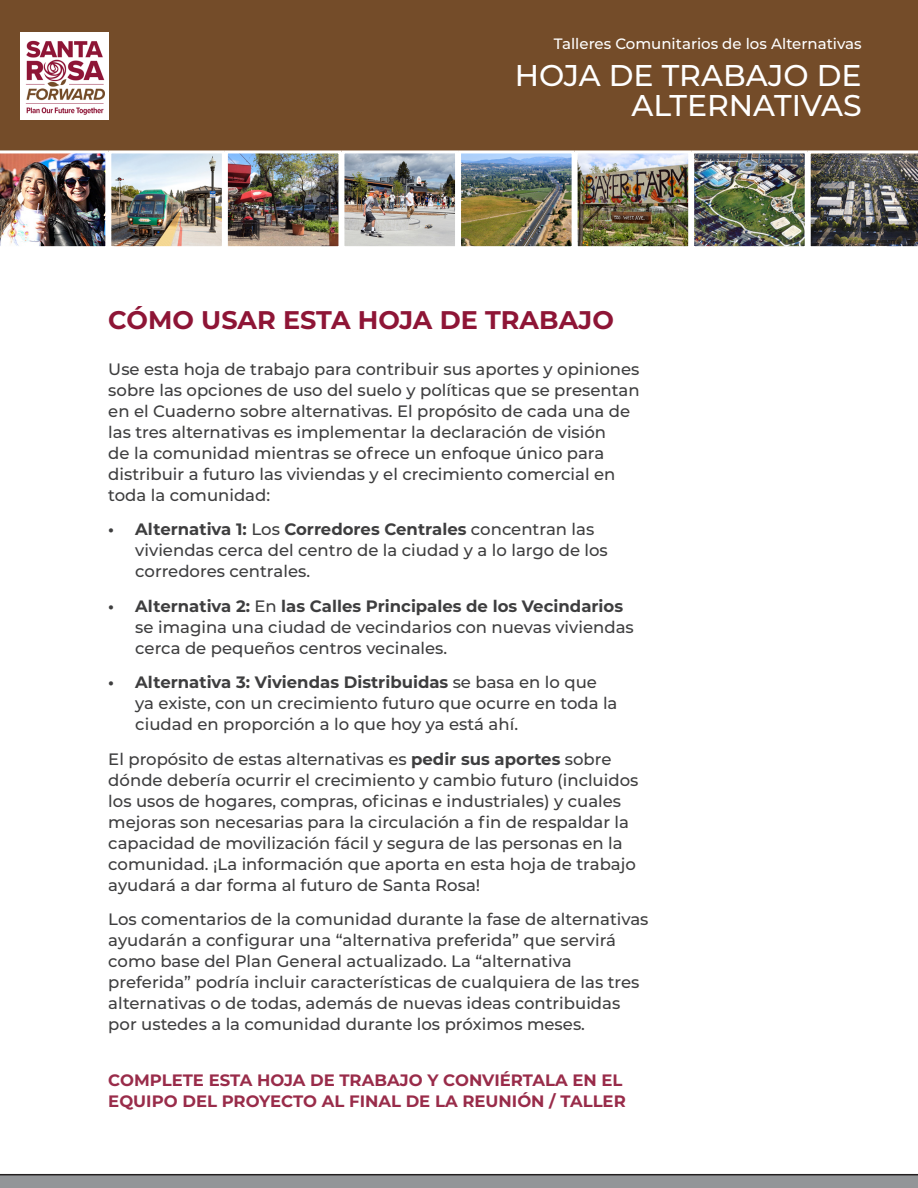
<style>
.page{position:relative;width:918px;height:1188px;background:#fff}
.page>*{position:absolute;margin:0;border:0;box-sizing:border-box;transform-origin:0 0}
.heading_4{font:500 30px/30px "Montserrat";color:#fff;text-align:right}
.heading_4-2{font:700 25.5px "Montserrat";color:#8e1536}
.body_text__BIG{font:500 16.5px/21px "Montserrat";color:#3e3e3f}
.body_text__BIG-2{font:700 16.5px/21px "Montserrat";color:#992c4a}
.heading_4-3{font:500 15px "Montserrat";color:#fff}
.s1{font-weight:700}
</style>
<div class="page">
<svg style="left:0;top:1174px;width:918px;height:14px;background:#87888b"></svg>
<div style="left:0;top:0;width:918px;height:151px;background:#744c29"></div>
<div style="left:21px;top:32px;width:88px;height:87px;background:#fff"></div>
<img style="left:25px;top:40px;width:79px;height:75px">
<img style="left:0;top:150px;width:108px;height:97px">
<img style="left:112px;top:154px;width:109px;height:91px">
<div style="left:108px;top:150px;width:117px;height:99px;border:3px solid #fff"></div>
<img style="left:229px;top:154px;width:108px;height:91px">
<div style="left:225px;top:150px;width:116px;height:99px;border:3px solid #fff"></div>
<img style="left:345px;top:154px;width:109px;height:91px">
<div style="left:341px;top:150px;width:117px;height:99px;border:3px solid #fff"></div>
<img style="left:462px;top:154px;width:109px;height:91px">
<div style="left:458px;top:150px;width:117px;height:99px;border:3px solid #fff"></div>
<img style="left:579px;top:154px;width:108px;height:91px">
<div style="left:575px;top:150px;width:116px;height:99px;border:3px solid #fff"></div>
<img style="left:695px;top:154px;width:109px;height:91px">
<div style="left:691px;top:150px;width:117px;height:99px;border:3px solid #fff"></div>
<img style="left:808px;top:150px;width:110px;height:97px">
<p class="heading_4-3" style="left:554px;top:34px;width:309px">Talleres Comunitarios de los Alternativas</p>
<p class="heading_4" style="left:515px;top:59px;width:349px">HOJA DE TRABAJO DE<br>ALTERNATIVAS</p>
<p class="heading_4-2" style="left:108px;top:302px;width:507px">CÓMO USAR ESTA HOJA DE TRABAJO</p>
<p class="body_text__BIG" style="left:108px;top:358px;width:533px">Use esta hoja de trabajo para contribuir sus aportes y opiniones sobre las opciones de uso del suelo y políticas que se presentan en el Cuaderno sobre alternativas. El propósito de cada una de las tres alternativas es implementar la declaración de visión<br>de la comunidad mientras se ofrece un enfoque único para distribuir a futuro las viviendas y el crecimiento comercial en toda la comunidad:</p>
<p class="body_text__BIG" style="left:135px;top:518px;width:474px;text-indent:-27px"><span class="s1">• Alternativa 1:</span> Los <span class="s1">Corredores Centrales</span> concentran las viviendas cerca del centro de la ciudad y a lo largo de los corredores centrales.</p>
<p class="body_text__BIG" style="left:135px;top:595px;width:500px;text-indent:-27px"><span class="s1">• Alternativa 2:</span> En <span class="s1">las Calles Principales de los Vecindarios </span>se imagina una ciudad de vecindarios con nuevas viviendas cerca de pequeños centros vecinales.</p>
<p class="body_text__BIG" style="left:135px;top:671px;width:484px;text-indent:-27px"><span class="s1">• Alternativa 3: Viviendas Distribuidas</span> se basa en lo que ya existe, con un crecimiento futuro que ocurre en toda la ciudad en proporción a lo que hoy ya está ahí.</p>
<p class="body_text__BIG" style="left:108px;top:748px;width:532px">El propósito de estas alternativas es <span class="s1">pedir sus aportes</span> sobre dónde debería ocurrir el crecimiento y cambio futuro (incluidos los usos de hogares, compras, oficinas e industriales) y cuales mejoras son necesarias para la circulación a fin de respaldar la capacidad de movilización fácil y segura de las personas en la comunidad. ¡La información que aporta en esta hoja de trabajo ayudará a dar forma al futuro de Santa Rosa!</p>
<p class="body_text__BIG" style="left:108px;top:908px;width:542px">Los comentarios de la comunidad durante la fase de alternativas ayudarán a configurar una “alternativa preferida” que servirá como base del Plan General actualizado. La “alternativa preferida” podría incluir características de cualquiera de las tres alternativas o de todas, además de nuevas ideas contribuidas por ustedes a la comunidad durante los próximos meses.</p>
<p class="body_text__BIG-2" style="left:108px;top:1068px;width:519px">COMPLETE ESTA HOJA DE TRABAJO Y CONVIÉRTALA EN EL<br>EQUIPO DEL PROYECTO AL FINAL DE LA REUNIÓN / TALLER</p>
</div>
